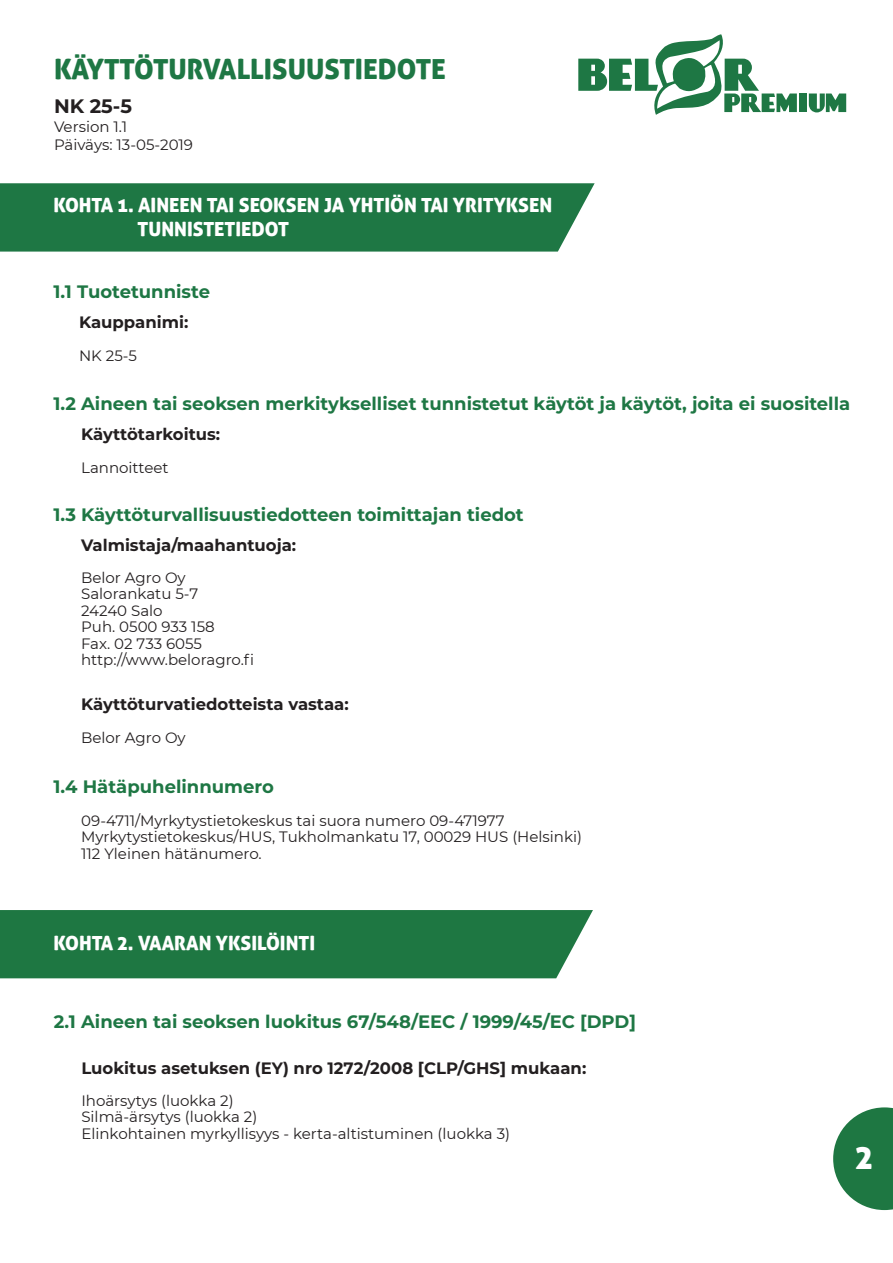
<style>
.page{position:relative;width:893px;height:1263px;background:#fff}
.page>*{position:absolute;margin:0;border:0;box-sizing:border-box;transform-origin:0 0}
.t1{font:33px "Aller Display";color:#fff}
.t2{font:27.75px "Aller Display";color:#1e7744}
.t3{font:19.5px/23.4px "Aller Display";color:#fff}
.t4{font:700 19.5px "Montserrat";color:#231f20}
.t5{font:700 18px "Montserrat";color:#1e7744}
.t6{font:700 16.5px "Montserrat";color:#231f20}
.t7{font:15px/16.5px "Montserrat";color:#231f20}
</style>
<div class="page">
<svg style="left:833px;top:1107px;width:60px;height:103px"></svg>
<svg style="left:809px;top:94px;width:37px;height:18px"></svg>
<div style="left:799px;top:93px;width:8px;height:19px;background:#1e7744"></div>
<svg style="left:578px;top:34px;width:219px;height:81px"></svg>
<div style="left:0;top:183px;width:595px;height:69px;background:#1e7744"></div>
<div style="left:0;top:910px;width:593px;height:68px;background:#1e7742"></div>
<h2 class="t2" style="left:54px;top:53px;width:393px">KÄYTTÖTURVALLISUUSTIEDOTE</h2>
<h3 class="t4" style="left:54px;top:92px;width:79px">NK 25-5</h3>
<p class="t7" style="left:54px;top:118px;width:141px;line-height:18px">Version 1.1<br>Päiväys: 13-05-2019</p>
<h3 class="t3" style="left:138px;top:194px;width:416px;text-indent:-84px">KOHTA 1. AINEEN TAI SEOKSEN JA YHTIÖN TAI YRITYKSEN<br>TUNNISTETIEDOT</h3>
<p class="t5" style="left:54px;top:278px;width:158px">1.1 Tuotetunniste</p>
<p class="t6" style="left:79px;top:310px;width:111px">Kauppanimi:</p>
<p class="t7" style="left:79px;top:347px;width:60px">NK 25-5</p>
<p class="t5" style="left:54px;top:391px;width:798px">1.2 Aineen tai seoksen merkitykselliset tunnistetut käytöt ja käytöt, joita ei suositella</p>
<p class="t6" style="left:81px;top:422px;width:141px">Käyttötarkoitus:</p>
<p class="t7" style="left:81px;top:459px;width:89px">Lannoitteet</p>
<p class="t5" style="left:54px;top:502px;width:472px">1.3 Käyttöturvallisuustiedotteen toimittajan tiedot</p>
<p class="t6" style="left:81px;top:533px;width:217px">Valmistaja/maahantuoja:</p>
<p class="t7" style="left:81px;top:569px;width:174px">Belor Agro Oy<br>Salorankatu 5-7<br>24240 Salo<br>Puh. 0500 933 158<br>Fax. 02 733 6055 http://www.beloragro.fi</p>
<p class="t6" style="left:81px;top:692px;width:269px">Käyttöturvatiedotteista vastaa:</p>
<p class="t7" style="left:81px;top:729px;width:106px">Belor Agro Oy</p>
<p class="t5" style="left:54px;top:773px;width:222px">1.4 Hätäpuhelinnumero</p>
<p class="t7" style="left:81px;top:812px;width:502px">09-4711/Myrkytystietokeskus tai suora numero 09-471977<br>Myrkytystietokeskus/HUS, Tukholmankatu 17, 00029 HUS (Helsinki)<br>112 Yleinen hätänumero.</p>
<h3 class="t3" style="left:54px;top:932px;width:263px">KOHTA 2. VAARAN YKSILÖINTI</h3>
<p class="t5" style="left:54px;top:1008px;width:584px">2.1 Aineen tai seoksen luokitus 67/548/EEC / 1999/45/EC [DPD]</p>
<p class="t6" style="left:81px;top:1056px;width:506px">Luokitus asetuksen (EY) nro 1272/2008 [CLP/GHS] mukaan:</p>
<p class="t7" style="left:81px;top:1092px;width:430px">Ihoärsytys (luokka 2)<br>Silmä-ärsytys (luokka 2)<br>Elinkohtainen myrkyllisyys - kerta-altistuminen (luokka 3)</p>
<h1 class="t1" style="left:856px;top:1139px;width:19px">2</h1>
</div>
